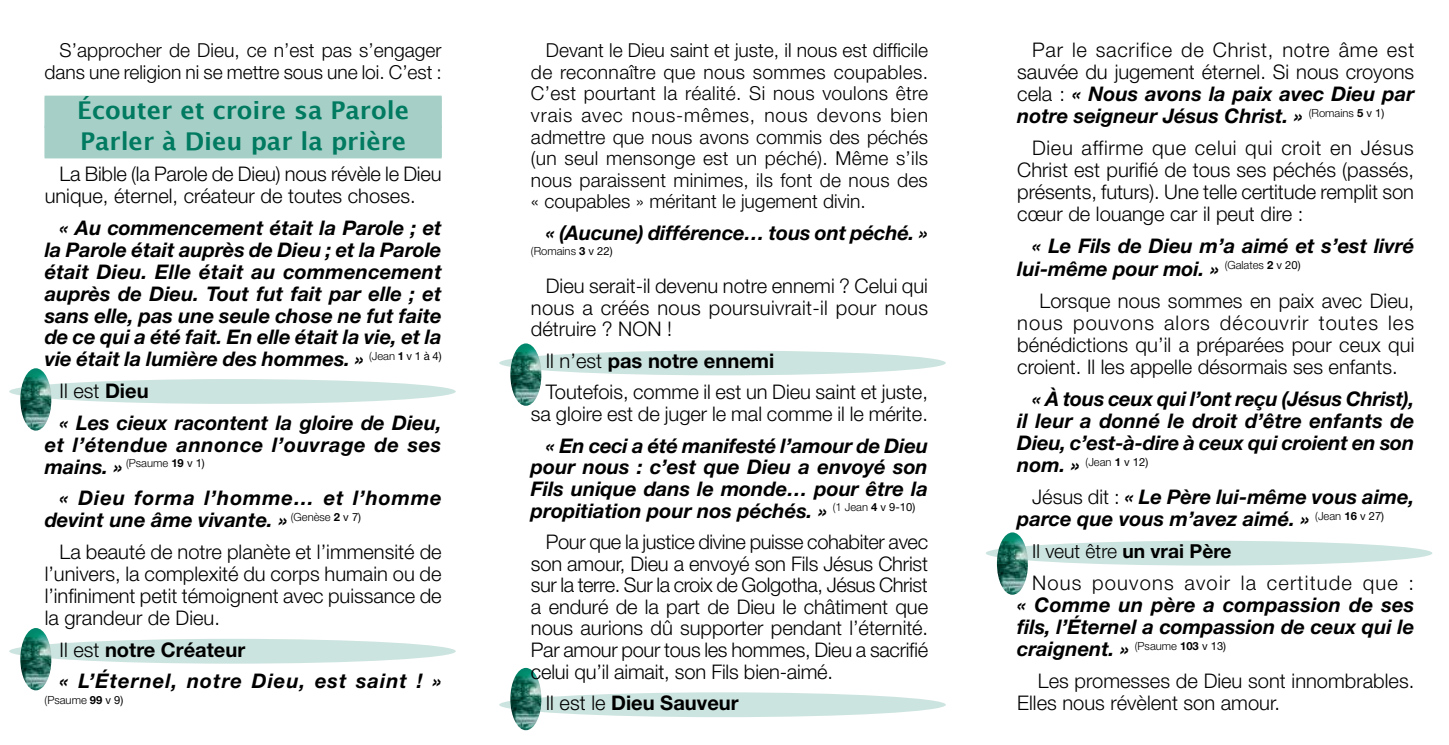
<style>
.page{position:relative;width:1449px;height:745px;background:#fff}
.page>*{position:absolute;margin:0;border:0;box-sizing:border-box;transform-origin:0 0}
.t1{font:700 24.5px/30.3px "Lucida Grande";color:#007a60}
.t2{font:300 20.12px/22.1px "Helvetica Neue";color:#000;text-align:justify}
.t3{font:italic 700 20.12px/22.1px "Helvetica Neue";color:#000;text-align:justify}
.t4{font:italic 700 20.12px/21.9px "Helvetica Neue";letter-spacing:.045em;color:#000}
.t5{font:italic 700 20.12px/21.9px "Helvetica Neue";letter-spacing:.03em;color:#000}
.t6{font:italic 700 20.12px/31.8px "Helvetica Neue";letter-spacing:.05em;color:#000}
.t7{font:300 20.12px "Helvetica Neue";letter-spacing:.06em;color:#000}
.t8{font:700 20.12px "Helvetica Neue";color:#000}
.t9{font:300 19.25px/21.5px "Helvetica Neue";color:#000;text-align:justify}
.t10{font:300 11.2px "Helvetica Neue";color:#000}
.s1{font-weight:300;font-style:normal}
.s2{font-style:normal}
.s3{font-weight:700}
.s4{font-weight:400}
.s5{font-weight:300}
.s6{font-weight:700;font-style:italic}
</style>
<div class="page">
<div style="left:9px;top:379px;width:447px;height:24px;background:#cce4df;border-radius:50%"></div>
<img style="left:20px;top:368px;width:31px;height:62px">
<div style="left:9px;top:638px;width:447px;height:25px;background:#cce4df;border-radius:50%"></div>
<img style="left:20px;top:628px;width:31px;height:62px">
<div style="left:499px;top:350px;width:446px;height:25px;background:#cce4df;border-radius:50%"></div>
<img style="left:510px;top:343px;width:31px;height:62px">
<div style="left:499px;top:692px;width:446px;height:24px;background:#cce4df;border-radius:50%"></div>
<img style="left:510px;top:667px;width:31px;height:62px">
<div style="left:985px;top:540px;width:447px;height:25px;background:#cce4df;border-radius:50%"></div>
<img style="left:997px;top:532px;width:31px;height:62px">
<div style="left:45px;top:96px;width:396px;height:31px;background:#a6d0c7"></div>
<div style="left:45px;top:127px;width:396px;height:31px;background:#a6d0c7"></div>
<p class="t9" style="left:45px;top:39px;width:399px;text-align:right">S’approcher de Dieu, ce n’est pas s’engager dans une religion ni se mettre sous une loi. C’est :</p>
<p class="t1" style="left:77px;top:95px;width:333px">Écouter et croire sa Parole<br>Parler à Dieu par la prière</p>
<p class="t2" style="left:45px;top:163px;width:398px;text-indent:15px">La Bible (la Parole de Dieu) nous révèle le Dieu unique, éternel, créateur de toutes choses.</p>
<p class="t3" style="left:45px;top:216px;width:399px;text-indent:15px">« Au commencement était la Parole ; et la Parole était auprès de Dieu ; et la Parole était Dieu. Elle était au commencement auprès de Dieu. Tout fut fait par elle ; et sans elle, pas une seule chose ne fut faite de ce qui a été fait. En elle était la vie, et la vie était la lumière des hommes. » <sup>(Jean</sup> <sup>1</sup> <sup>v</sup> <sup>1</sup> <sup>à</sup> <sup>4)</sup></p>
<p class="t3" style="left:60px;top:374px;width:384px;line-height:31.8px"><span class="s1">Il est</span> <span class="s2">Dieu<br></span>« Les cieux racontent la gloire de Dieu,</p>
<p class="t5" style="left:45px;top:433px;width:398px">et l’étendue annonce l’ouvrage de ses mains. » <sup>(Psaume</sup> <sup>19</sup> <sup>v</sup> <sup>1)</sup></p>
<p class="t4" style="left:45px;top:486px;width:398px;text-indent:15px">« Dieu forma l’homme… et l’homme devint une âme vivante. » <sup>(Genèse</sup> <sup>2</sup> <sup>v</sup> <sup>7)</sup></p>
<p class="t2" style="left:45px;top:540px;width:398px;text-indent:15px">La beauté de notre planète et l’immensité de l’univers, la complexité du corps humain ou de l’infiniment petit témoignent avec puissance de la grandeur de Dieu.</p>
<p class="t6" style="left:60px;top:632px;width:384px"><span class="s1">Il est</span> <span class="s2">notre Créateur<br></span>« L’Éternel, notre Dieu, est saint ! »</p>
<p class="t10" style="left:45px;top:692px;width:80px">(Psaume <span class="s3">99</span> <span class="s4">v 9)</span></p>
<p class="t9" style="left:531px;top:39px;width:399px;text-indent:15px">Devant le Dieu saint et juste, il nous est difficile de reconnaître que nous sommes coupables.<br>C’est pourtant la réalité. Si nous voulons être vrais avec nous-mêmes, nous devons bien admettre que nous avons commis des péchés (un seul mensonge est un péché). Même s’ils nous paraissent minimes, ils font de nous des « coupables » méritant le jugement divin.</p>
<p class="t3" style="left:546px;top:221px;width:384px">« (Aucune) différence… tous ont péché. »</p>
<p class="t10" style="left:531px;top:244px;width:83px">(Romains <span class="s3">3</span> <span class="s4">v 22)</span></p>
<p class="t2" style="left:531px;top:274px;width:398px;line-height:21.5px;text-indent:15px">Dieu serait-il devenu notre ennemi ? Celui qui nous a créés nous poursuivrait-il pour nous détruire ? NON !</p>
<p class="t2" style="left:546px;top:344px;width:384px;line-height:31.5px">Il n’est <span class="s3">pas notre ennemi<br></span>Toutefois, comme il est un Dieu saint et juste,</p>
<p class="t2" style="left:531px;top:402px;width:398px">sa gloire est de juger le mal comme il le mérite.</p>
<p class="t3" style="left:531px;top:434px;width:398px;line-height:21.5px;text-indent:15px">« En ceci a été manifesté l’amour de Dieu pour nous : c’est que Dieu a envoyé son Fils unique dans le monde… pour être la propitiation pour nos péchés. » <sup>(1</sup> <sup>Jean</sup> <sup>4</sup> <sup>v</sup> <sup>9-10)</sup></p>
<p class="t2" style="left:531px;top:530px;width:399px;line-height:21.5px;text-indent:15px">Pour que la justice divine puisse cohabiter avec son amour, Dieu a envoyé son Fils Jésus Christ sur la terre. Sur la croix de Golgotha, Jésus Christ a enduré de la part de Dieu le châtiment que nous aurions dû supporter pendant l’éternité.<br>Par amour pour tous les hommes, Dieu a sacrifié celui qu’il aimait, son Fils bien-aimé.</p>
<p class="t8" style="left:546px;top:690px;width:194px"><span class="s5">Il est le</span> Dieu Sauveur</p>
<p class="t2" style="left:1017px;top:38px;width:398px;text-indent:15px">Par le sacrifice de Christ, notre âme est sauvée du jugement éternel. Si nous croyons cela : <span class="s6">« Nous avons la paix avec Dieu par notre seigneur Jésus Christ. »</span> <sup>(Romains</sup> <sup>5</sup> <sup>v</sup> <sup>1)</sup></p>
<p class="t2" style="left:1017px;top:136px;width:398px;text-indent:15px">Dieu affirme que celui qui croit en Jésus Christ est purifié de tous ses péchés (passés, présents, futurs). Une telle certitude remplit son cœur de louange car il peut dire :</p>
<p class="t3" style="left:1017px;top:235px;width:398px;text-indent:15px">« Le Fils de Dieu m’a aimé et s’est livré lui-même pour moi. » <sup>(Galates</sup> <sup>2</sup> <sup>v</sup> <sup>20)</sup></p>
<p class="t2" style="left:1017px;top:289px;width:399px;text-indent:22px">Lorsque nous sommes en paix avec Dieu, nous pouvons alors découvrir toutes les bénédictions qu’il a préparées pour ceux qui croient. Il les appelle désormais ses enfants.</p>
<p class="t3" style="left:1017px;top:387px;width:399px;text-indent:15px">« À tous ceux qui l’ont reçu (Jésus Christ), il leur a donné le droit d’être enfants de Dieu, c’est-à-dire à ceux qui croient en son nom. » <sup>(Jean</sup> <sup>1</sup> <sup>v</sup> <sup>12)</sup></p>
<p class="t3" style="left:1017px;top:485px;width:398px;text-indent:15px"><span class="s1">Jésus dit :</span> « Le Père lui-même vous aime, parce que vous m’avez aimé. » <sup>(Jean</sup> <sup>16</sup> <sup>v</sup> <sup>27)</sup></p>
<p class="t9" style="left:1032px;top:539px;width:201px">Il veut être <span class="s3">un vrai Père</span></p>
<p class="t7" style="left:1032px;top:570px;width:383px">Nous pouvons avoir la certitude que :</p>
<p class="t3" style="left:1017px;top:593px;width:398px">« Comme un père a compassion de ses fils, l’Éternel a compassion de ceux qui le craignent. » <sup>(Psaume</sup> <sup>103</sup> <sup>v</sup> <sup>13)</sup></p>
<p class="t2" style="left:1017px;top:669px;width:398px;text-indent:21px">Les promesses de Dieu sont innombrables.<br>Elles nous révèlent son amour.</p>
</div>
